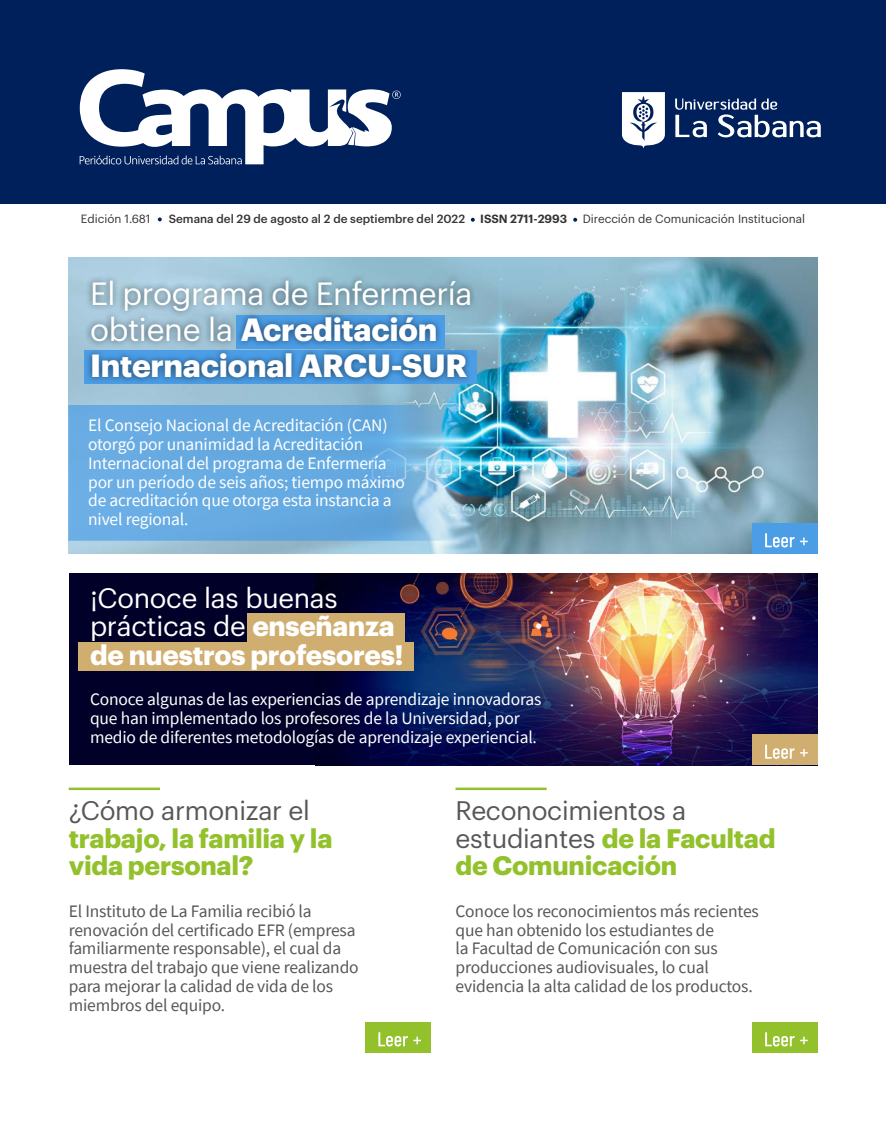
<style>
.page{position:relative;width:886px;height:1134px;background:#fff}
.page>*{position:absolute;margin:0;border:0;box-sizing:border-box;transform-origin:0 0}
.t1{font:700 31.5px/36.2px "Graphik";letter-spacing:-.01em;color:#fff}
.t2{font:700 27.5px/28.8px "Graphik";letter-spacing:-.01em;color:#fff}
.t3{font:26.25px/27.5px "Graphik";letter-spacing:-.01em;color:#575756}
.t4{font:700 26.25px/27.5px "Graphik";letter-spacing:-.01em;color:#92c12b}
.t5{font:17.5px/18.8px "Source Sans Pro";letter-spacing:-.01em;color:#fff}
.t6{font:17.5px/18.8px "Source Sans Pro";letter-spacing:-.01em;color:#575756}
.t7{font:11.62px "Graphik";color:#333}
.t8{font:500 11.62px "Graphik";color:#333}
.t9{font:600 11.62px "Graphik";letter-spacing:-.005em;color:#333}
.s1{font-weight:400}
.s2{font-weight:700;color:#92c12b}
</style>
<div class="page">
<img style="left:69px;top:258px;width:748px;height:296px">
<svg style="left:69px;top:405px;width:426px;height:135px;background:#68abdd"></svg>
<div style="left:69px;top:574px;width:246px;height:191px;background:#010028"></div>
<img style="left:315px;top:574px;width:502px;height:191px">
<svg style="left:158px;top:217px;width:4px;height:4px"></svg>
<svg style="left:471px;top:218px;width:4px;height:4px"></svg>
<svg style="left:573px;top:218px;width:4px;height:4px"></svg>
<div style="left:0;top:0;width:886px;height:203px;background:#00205b"></div>
<svg style="left:80px;top:69px;width:321px;height:95px"></svg>
<svg style="left:622px;top:92px;width:43px;height:57px"></svg>
<svg style="left:675px;top:99px;width:146px;height:38px"></svg>
<hr style="left:455px;top:788px;width:92px;height:2px;background:#92c12b">
<hr style="left:69px;top:788px;width:91px;height:2px;background:#92c12b">
<div style="left:365px;top:1022px;width:65px;height:31px;background:#92c12b"></div>
<svg style="left:378px;top:1032px;width:43px;height:14px"></svg>
<div style="left:752px;top:1022px;width:65px;height:31px;background:#92c12b"></div>
<svg style="left:765px;top:1032px;width:43px;height:14px"></svg>
<div style="left:752px;top:523px;width:65px;height:31px;background:#4b9de6"></div>
<svg style="left:765px;top:533px;width:43px;height:14px"></svg>
<div style="left:752px;top:734px;width:65px;height:31px;background:#d0ae70"></div>
<svg style="left:765px;top:745px;width:43px;height:14px"></svg>
<div style="left:85px;top:273px;width:392px;height:112px;background:#000;opacity:.55"></div>
<div style="left:248px;top:613px;width:157px;height:29px;background:#d0ae70"></div>
<div style="left:79px;top:642px;width:335px;height:29px;background:#d0ae70"></div>
<p class="t7" style="left:81px;top:210px;width:71px">Edición 1.681</p>
<p class="t8" style="left:169px;top:210px;width:298px">Semana del 29 de agosto al 2 de septiembre del 2022</p>
<p class="t9" style="left:480px;top:210px;width:88px">ISSN 2711-2993</p>
<p class="t7" style="left:583px;top:210px;width:224px">Dirección de Comunicación Institucional</p>
<h1 class="t1" style="left:90px;top:272px;width:384px"><span class="s1">El programa de Enfermería obtiene la</span> Acreditación<br>Internacional ARCU-SUR</h1>
<p class="t5" style="left:88px;top:416px;width:318px">El Consejo Nacional de Acreditación (CAN) otorgó por unanimidad la Acreditación Internacional del programa de Enfermería por un período de seis años; tiempo máximo de acreditación que otorga esta instancia a nivel regional.</p>
<h2 class="t2" style="left:90px;top:581px;width:315px"><span class="s1">¡Conoce las buenas prácticas de</span> enseñanza de nuestros profesores!</h2>
<p class="t5" style="left:90px;top:690px;width:453px">Conoce algunas de las experiencias de aprendizaje innovadoras que han implementado los profesores de la Universidad, por medio de diferentes metodologías de aprendizaje experiencial.</p>
<h3 class="t3" style="left:69px;top:795px;width:243px">¿Cómo armonizar el</h3>
<h3 class="t4" style="left:69px;top:822px;width:265px">trabajo, la familia y la vida personal?</h3>
<h3 class="t3" style="left:455px;top:795px;width:322px">Reconocimientos a estudiantes <span class="s2">de la Facultad de Comunicación</span></h3>
<p class="t6" style="left:69px;top:902px;width:291px">El Instituto de La Familia recibió la renovación del certificado EFR (empresa familiarmente responsable), el cual da muestra del trabajo que viene realizando para mejorar la calidad de vida de los miembros del equipo.</p>
<p class="t6" style="left:455px;top:901px;width:305px">Conoce los reconocimientos más recientes que han obtenido los estudiantes de<br>la Facultad de Comunicación con sus producciones audiovisuales, lo cual evidencia la alta calidad de los productos.</p>
</div>
